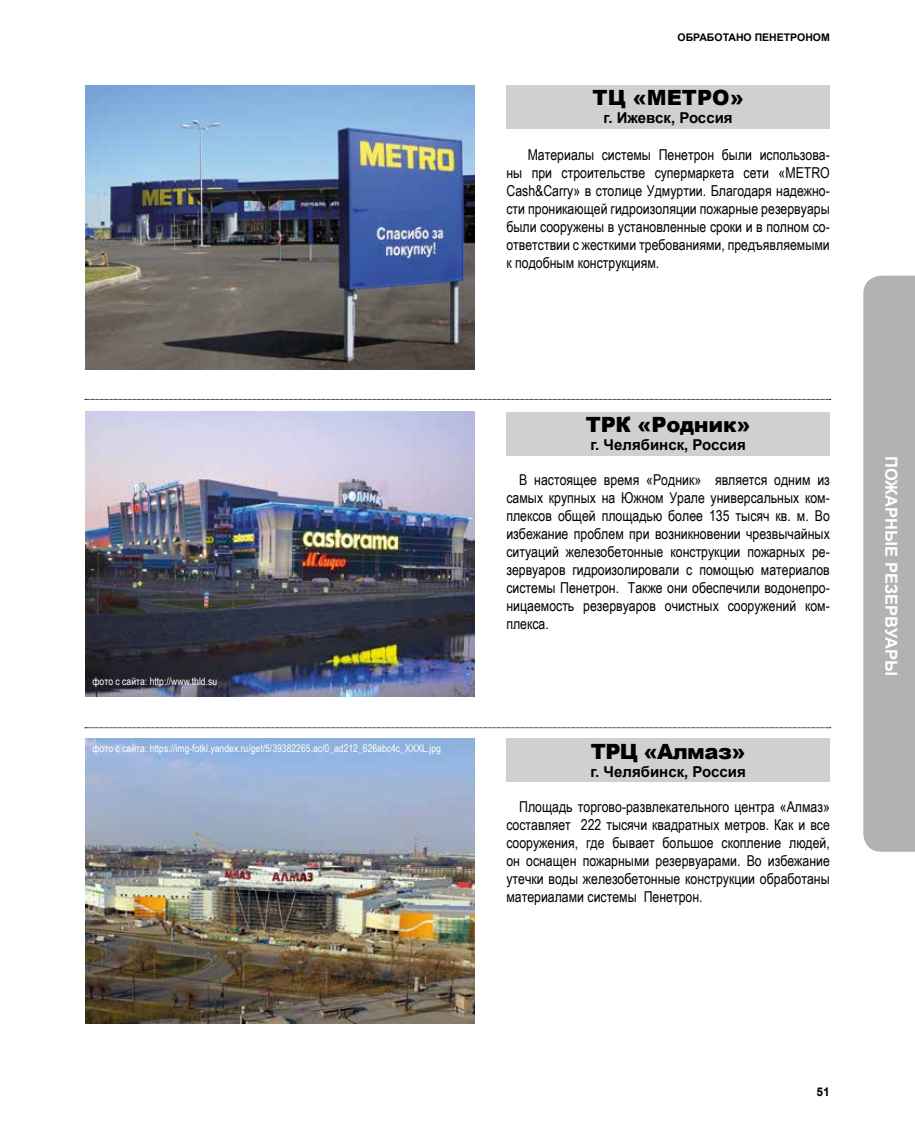
<style>
.page{position:relative;width:915px;height:1127px;background:#fff}
.page>*{position:absolute;margin:0;border:0;box-sizing:border-box;transform-origin:0 0}
.t1{font:900 21px "Arial";letter-spacing:-.01em;color:#000}
.t2{font:900 21px "Arial";letter-spacing:-.03em;color:#000}
.t3{font:700 16.5px "Arial";color:#fff}
.t4{font:15px/18px "Arial Narrow";color:#000;text-align:justify}
.t5{font:700 15px "Arial";color:#000}
.t6{font:700 12px "Arial";color:#000}
.t7{font:10.5px "Arial Narrow";color:#fff}
.t8{font:700 10.5px "Arial";color:#000}
</style>
<div class="page">
<svg style="left:85px;top:399px;width:745px;height:1px"></svg>
<svg style="left:85px;top:727px;width:745px;height:1px"></svg>
<img style="left:85px;top:85px;width:389px;height:285px">
<img style="left:85px;top:412px;width:389px;height:285px">
<div style="left:506px;top:85px;width:323px;height:44px;background:#d0d0d0"></div>
<div style="left:506px;top:412px;width:323px;height:43px;background:#d0d0d0"></div>
<img style="left:85px;top:738px;width:389px;height:285px">
<div style="left:506px;top:738px;width:323px;height:44px;background:#d0d0d0"></div>
<div style="left:863px;top:276px;width:51px;height:576px;background:#b3b2b2"></div>
<p class="t7" style="left:92px;top:673px;width:126px">фото с сайта: http://www.thld.su</p>
<p class="t7" style="left:92px;top:740px;width:350px">фото с сайта: https://img-fotki.yandex.ru/get/5/39382265.ac/0_ad212_626abc4c_XXXL.jpg</p>
<p class="t8" style="left:677px;top:30px;width:154px">ОБРАБОТАНО ПЕНЕТРОНОМ</p>
<h1 class="t1" style="left:592px;top:83px;width:153px">ТЦ «МЕТРО»</h1>
<p class="t5" style="left:603px;top:108px;width:130px">г. Ижевск, Россия</p>
<p class="t4" style="left:506px;top:145px;width:325px;text-indent:21px">Материалы системы Пенетрон были использова&shy;ны при строительстве супермаркета сети «METRO Cash&amp;Carry» в столице Удмуртии. Благодаря надежно&shy;сти проникающей гидроизоляции пожарные резервуары были сооружены в установленные сроки и в полном со&shy;ответствии с жесткими требованиями, предъявляемыми к подобным конструкциям.</p>
<h1 class="t1" style="left:585px;top:409px;width:166px">ТРК «Родник»</h1>
<p class="t5" style="left:590px;top:435px;width:157px">г. Челябинск, Россия</p>
<p class="t4" style="left:506px;top:470px;width:325px;text-indent:13px">В настоящее время «Родник» является одним из самых крупных на Южном Урале универсальных ком&shy;плексов общей площадью более 135 тысяч кв. м. Во избежание проблем при возникновении чрезвычайных ситуаций железобетонные конструкции пожарных ре&shy;зервуаров гидроизолировали с помощью материалов системы Пенетрон. Также они обеспечили водонепро&shy;ницаемость резервуаров очистных сооружений ком&shy;плекса.</p>
<h1 class="t2" style="left:590px;top:736px;width:156px">ТРЦ «Алмаз»</h1>
<p class="t5" style="left:590px;top:761px;width:157px">г. Челябинск, Россия</p>
<p class="t4" style="left:506px;top:797px;width:325px;text-indent:13px">Площадь торгово-развлекательного центра «Алмаз» составляет 222 тысячи квадратных метров. Как и все сооружения, где бывает большое скопление людей, он оснащен пожарными резервуарами. Во избежание утечки воды железобетонные конструкции обработаны материалами системы Пенетрон.</p>
<p class="t3" style="left:901px;top:456px;width:221px;rotate:90deg">ПОЖАРНЫЕ РЕЗЕРВУАРЫ</p>
<p class="t6" style="left:816px;top:1084px;width:15px">51</p>
</div>
